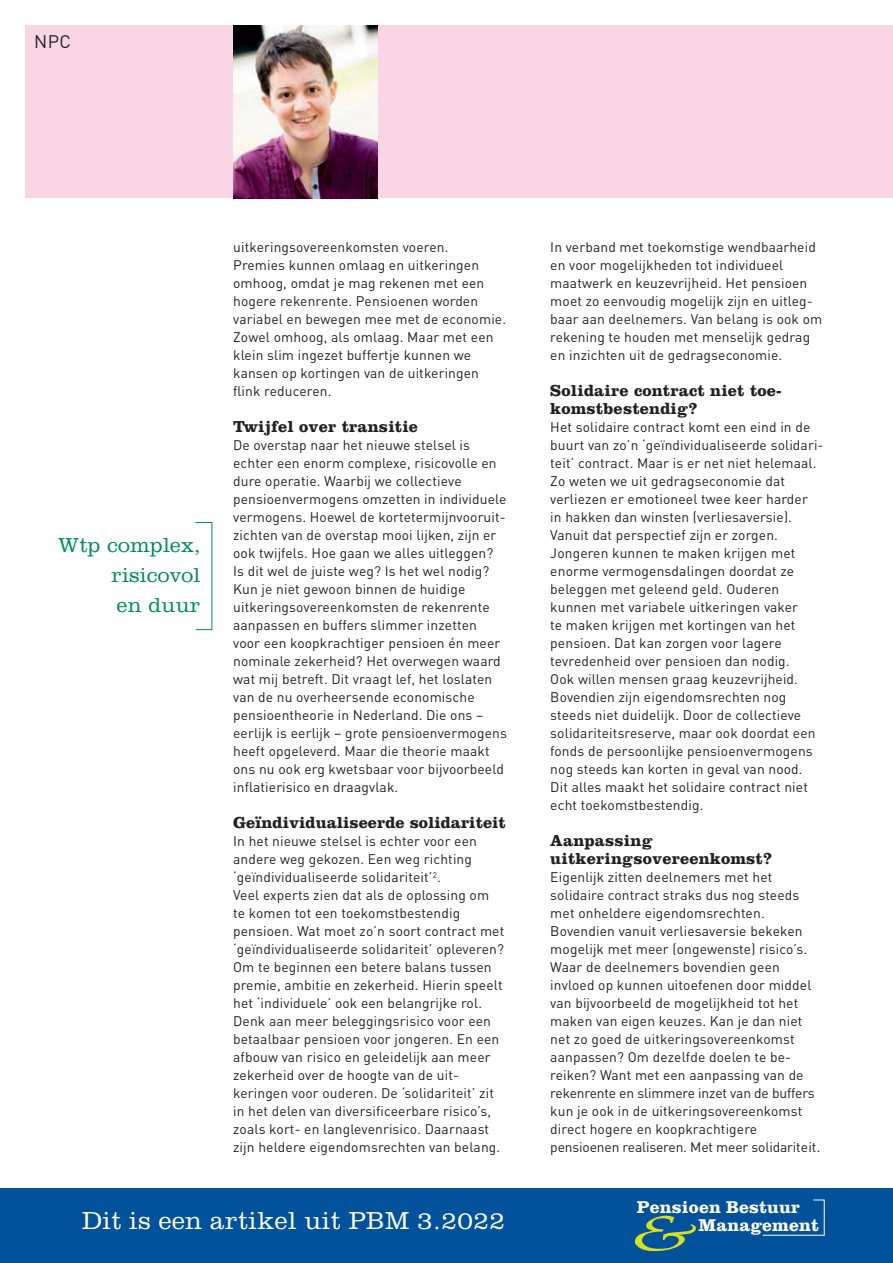
<style>
.page{position:relative;width:893px;height:1263px;background:#fff}
.page>*{position:absolute;margin:0;border:0;box-sizing:border-box;transform-origin:0 0}
.t1{font:300 25.5px "Clarendon";letter-spacing:.02em;color:#fff}
.t2{font:300 21px/30px "Clarendon";letter-spacing:.01em;color:#008c5b;text-align:justify}
.t3{font:18px "DIN";color:#231f20}
.t4{font:700 17.7px "Clarendon";letter-spacing:.01em;color:#fff}
.t5{font:700 16.5px/18px "Clarendon";letter-spacing:.01em;color:#231f20}
.t6{font:13.8px/18px "DIN";letter-spacing:.01em;color:#231f20}
</style>
<div class="page">
<div style="left:0;top:1188px;width:893px;height:75px;background:#01519b"></div>
<svg style="left:762px;top:1199px;width:63px;height:37px"></svg>
<svg style="left:634px;top:1215px;width:62px;height:36px"></svg>
<div style="left:26px;top:26px;width:867px;height:172px;background:#fad5e5"></div>
<svg style="left:195px;top:522px;width:18px;height:108px"></svg>
<img style="left:233px;top:26px;width:145px;height:172px">
<h3 class="t3" style="left:34px;top:31px;width:39px">NPC</h3>
<h2 class="t2" style="left:111px;top:529px;width:91px;text-indent:-53px">Wtp complex, risicovol en duur</h2>
<p class="t6" style="left:233px;top:238px;width:274px">uitkeringsovereenkomsten voeren.<br>Premies kunnen omlaag en uitkeringen omhoog, omdat je mag rekenen met een hogere rekenrente. Pensioenen worden variabel en bewegen mee met de economie.<br>Zowel omhoog, als omlaag. Maar met een klein slim ingezet buffertje kunnen we kansen op kortingen van de uitkeringen flink reduceren.</p>
<p class="t5" style="left:233px;top:417px;width:186px">Twijfel over transitie</p>
<p class="t6" style="left:233px;top:436px;width:275px">De overstap naar het nieuwe stelsel is echter een enorm complexe, risicovolle en dure operatie. Waarbij we collectieve pensioenvermogens omzetten in individuele vermogens. Hoewel de kortetermijnvooruit&shy;zichten van de overstap mooi lijken, zijn er ook twijfels. Hoe gaan we alles uitleggen?<br>Is dit wel de juiste weg? Is het wel nodig?<br>Kun je niet gewoon binnen de huidige uitkeringsovereenkomsten de rekenrente aanpassen en buffers slimmer inzetten voor een koopkrachtiger pensioen én meer nominale zekerheid? Het overwegen waard wat mij betreft. Dit vraagt lef, het loslaten van de nu overheersende economische pensioentheorie in Nederland. Die ons – eerlijk is eerlijk – grote pensioenvermogens heeft opgeleverd. Maar die theorie maakt ons nu ook erg kwetsbaar voor bijvoorbeeld inflatierisico en draagvlak.</p>
<p class="t5" style="left:233px;top:813px;width:274px">Geïndividualiseerde solidariteit</p>
<p class="t6" style="left:233px;top:832px;width:273px">In het nieuwe stelsel is echter voor een andere weg gekozen. Een weg richting ‘geïndividualiseerde solidariteit’<sup>2</sup>.<br>Veel experts zien dat als de oplossing om te komen tot een toekomstbestendig pensioen. Wat moet zo’n soort contract met ‘geïndividualiseerde solidariteit’ opleveren?<br>Om te beginnen een betere balans tussen premie, ambitie en zekerheid. Hierin speelt het ‘individuele’ ook een belangrijke rol.<br>Denk aan meer beleggingsrisico voor een betaalbaar pensioen voor jongeren. En een afbouw van risico en geleidelijk aan meer zekerheid over de hoogte van de uit&shy;keringen voor ouderen. De ‘solidariteit’ zit in het delen van diversificeerbare risico’s, zoals kort- en langlevenrisico. Daarnaast zijn heldere eigendomsrechten van belang.</p>
<p class="t6" style="left:550px;top:238px;width:273px">In verband met toekomstige wendbaarheid en voor mogelijkheden tot individueel maatwerk en keuzevrijheid. Het pensioen moet zo eenvoudig mogelijk zijn en uitleg&shy;baar aan deelnemers. Van belang is ook om rekening te houden met menselijk gedrag en inzichten uit de gedragseconomie.</p>
<p class="t5" style="left:550px;top:381px;width:233px">Solidaire contract niet toe&shy;komstbestendig?</p>
<p class="t6" style="left:550px;top:418px;width:275px">Het solidaire contract komt een eind in de buurt van zo’n ‘geïndividualiseerde solidari&shy;teit’ contract. Maar is er net niet helemaal.<br>Zo weten we uit gedragseconomie dat verliezen er emotioneel twee keer harder<br>in hakken dan winsten (verliesaversie).<br>Vanuit dat perspectief zijn er zorgen.<br>Jongeren kunnen te maken krijgen met enorme vermogensdalingen doordat ze beleggen met geleend geld. Ouderen kunnen met variabele uitkeringen vaker<br>te maken krijgen met kortingen van het pensioen. Dat kan zorgen voor lagere tevredenheid over pensioen dan nodig.<br>Ook willen mensen graag keuzevrijheid.<br>Bovendien zijn eigendomsrechten nog steeds niet duidelijk. Door de collectieve solidariteitsreserve, maar ook doordat een fonds de persoonlijke pensioenvermogens nog steeds kan korten in geval van nood.<br>Dit alles maakt het solidaire contract niet echt toekomstbestendig.</p>
<p class="t5" style="left:550px;top:831px;width:223px">Aanpassing uitkeringsovereenkomst?</p>
<p class="t6" style="left:550px;top:868px;width:272px">Eigenlijk zitten deelnemers met het solidaire contract straks dus nog steeds met onheldere eigendomsrechten.<br>Bovendien vanuit verliesaversie bekeken mogelijk met meer (ongewenste) risico’s.<br>Waar de deelnemers bovendien geen invloed op kunnen uitoefenen door middel van bijvoorbeeld de mogelijkheid tot het maken van eigen keuzes. Kan je dan niet net zo goed de uitkeringsovereenkomst aanpassen? Om dezelfde doelen te be&shy;reiken? Want met een aanpassing van de rekenrente en slimmere inzet van de buffers kun je ook in de uitkeringsovereenkomst direct hogere en koopkrachtigere pensioenen realiseren. Met meer solidariteit.</p>
<p class="t4" style="left:637px;top:1196px;width:165px">Pensioen Bestuur</p>
<h1 class="t1" style="left:82px;top:1205px;width:424px">Dit is een artikel uit PBM 3.2022</h1>
<p class="t4" style="left:699px;top:1215px;width:122px">Management</p>
</div>
